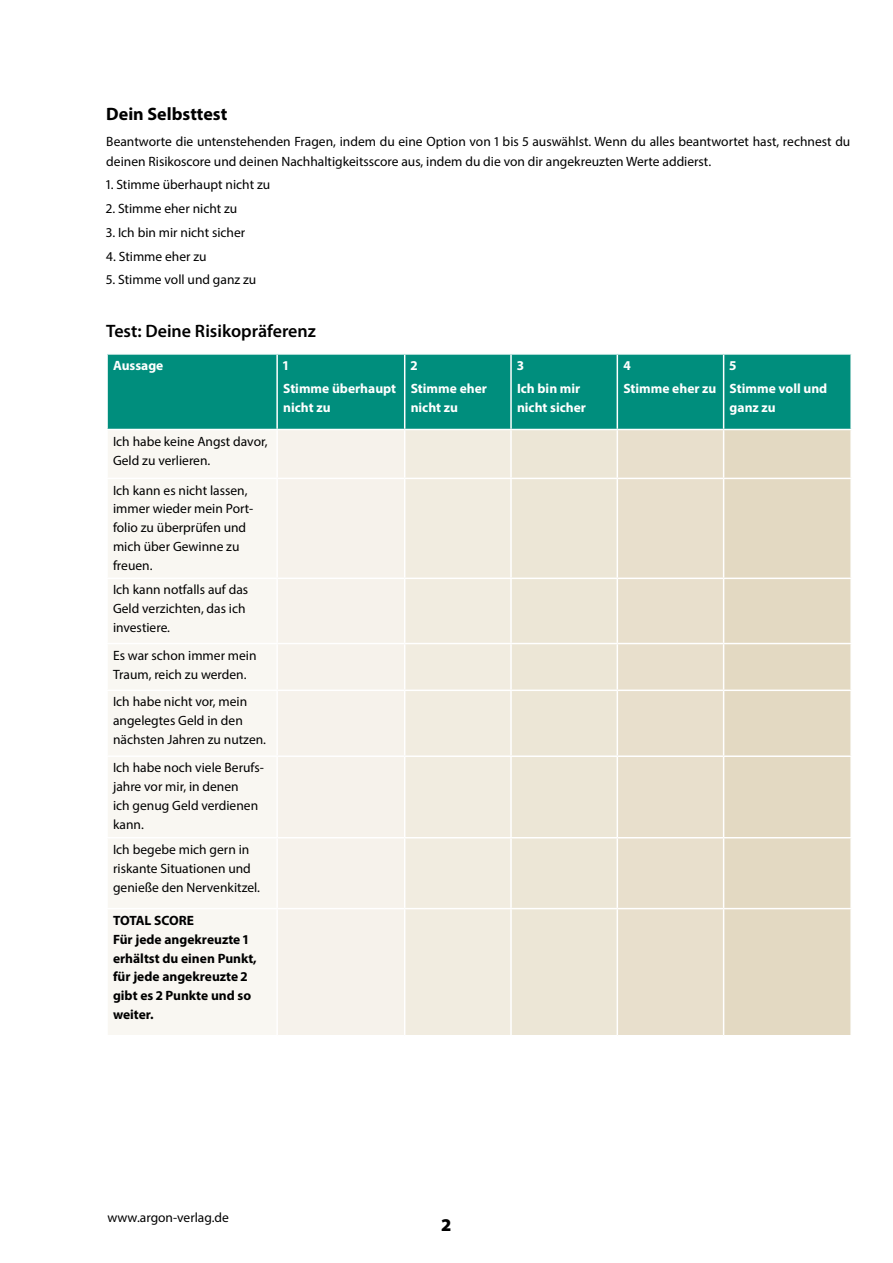
<style>
.page{position:relative;width:893px;height:1263px;background:#fff}
.page>*{position:absolute;margin:0;border:0;box-sizing:border-box;transform-origin:0 0}
.Tabellentext{font:600 18px "Myriad Pro";color:#000}
.Tabellentext-2{font:700 18px "Myriad Pro";color:#000}
.t1{font:900 18px "Myriad Pro";color:#000}
.Tabellentext-3{font:13.5px/18.9px "Myriad Pro";color:#000}
.Bibliographie{font:13.5px/19.5px "Myriad Pro";color:#000}
.Tabellentext-4{font:700 13.5px/18.9px "Myriad Pro";color:#fff}
.Tabellentext-5{font:700 13.5px/18.9px "Myriad Pro";color:#000}
</style>
<div class="page">
<div style="left:108px;top:355px;width:742px;height:74px;background:#008e7d"></div>
<div style="left:108px;top:431px;width:168px;height:604px;background:#f9f7f2"></div>
<div style="left:278px;top:430px;width:126px;height:605px;background:#f6f2eb"></div>
<svg style="left:405px;top:430px;width:105px;height:605px;background:#f1ede2"></svg>
<div style="left:512px;top:430px;width:105px;height:605px;background:#ece6d6"></div>
<div style="left:618px;top:430px;width:105px;height:605px;background:#e8dfcc"></div>
<svg style="left:724px;top:430px;width:126px;height:605px;background:#e4dbc5"></svg>
<hr style="left:106px;top:478px;width:171px;height:1px;background:#fff">
<hr style="left:277px;top:478px;width:128px;height:1px;background:#fff">
<hr style="left:405px;top:478px;width:106px;height:1px;background:#fff">
<hr style="left:511px;top:478px;width:106px;height:1px;background:#fff">
<hr style="left:617px;top:478px;width:107px;height:1px;background:#fff">
<hr style="left:724px;top:478px;width:128px;height:1px;background:#fff">
<hr style="left:106px;top:578px;width:171px;height:1px;background:#fff">
<hr style="left:277px;top:578px;width:128px;height:1px;background:#fff">
<hr style="left:405px;top:578px;width:106px;height:1px;background:#fff">
<hr style="left:511px;top:578px;width:106px;height:1px;background:#fff">
<hr style="left:617px;top:578px;width:107px;height:1px;background:#fff">
<hr style="left:724px;top:578px;width:128px;height:1px;background:#fff">
<hr style="left:106px;top:643px;width:171px;height:1px;background:#fff">
<hr style="left:277px;top:643px;width:128px;height:1px;background:#fff">
<hr style="left:405px;top:643px;width:106px;height:1px;background:#fff">
<hr style="left:511px;top:643px;width:106px;height:1px;background:#fff">
<hr style="left:617px;top:643px;width:107px;height:1px;background:#fff">
<hr style="left:724px;top:643px;width:128px;height:1px;background:#fff">
<hr style="left:106px;top:689px;width:171px;height:2px;background:#fff">
<hr style="left:277px;top:689px;width:128px;height:2px;background:#fff">
<hr style="left:405px;top:689px;width:106px;height:2px;background:#fff">
<hr style="left:511px;top:689px;width:106px;height:2px;background:#fff">
<hr style="left:617px;top:689px;width:107px;height:2px;background:#fff">
<hr style="left:724px;top:689px;width:128px;height:2px;background:#fff">
<hr style="left:106px;top:755px;width:171px;height:2px;background:#fff">
<hr style="left:277px;top:755px;width:128px;height:2px;background:#fff">
<hr style="left:405px;top:755px;width:106px;height:2px;background:#fff">
<hr style="left:511px;top:755px;width:106px;height:2px;background:#fff">
<hr style="left:617px;top:755px;width:107px;height:2px;background:#fff">
<hr style="left:724px;top:755px;width:128px;height:2px;background:#fff">
<hr style="left:106px;top:837px;width:171px;height:1px;background:#fff">
<hr style="left:277px;top:837px;width:128px;height:1px;background:#fff">
<hr style="left:405px;top:837px;width:106px;height:1px;background:#fff">
<hr style="left:511px;top:837px;width:106px;height:1px;background:#fff">
<hr style="left:617px;top:837px;width:107px;height:1px;background:#fff">
<hr style="left:724px;top:837px;width:128px;height:1px;background:#fff">
<hr style="left:106px;top:908px;width:171px;height:1px;background:#fff">
<hr style="left:277px;top:908px;width:128px;height:1px;background:#fff">
<hr style="left:405px;top:908px;width:106px;height:1px;background:#fff">
<hr style="left:511px;top:908px;width:106px;height:1px;background:#fff">
<hr style="left:617px;top:908px;width:107px;height:1px;background:#fff">
<hr style="left:724px;top:908px;width:128px;height:1px;background:#fff">
<hr style="left:276px;top:355px;width:2px;height:74px;background:#fff">
<hr style="left:404px;top:355px;width:1px;height:74px;background:#fff">
<hr style="left:510px;top:355px;width:2px;height:74px;background:#fff">
<hr style="left:617px;top:355px;width:1px;height:74px;background:#fff">
<hr style="left:723px;top:355px;width:1px;height:74px;background:#fff">
<p class="Tabellentext-2" style="left:106px;top:102px;width:123px">Dein Selbsttest</p>
<p class="Bibliographie" style="left:106px;top:132px;width:746px">Beantworte die untenstehenden Fragen, indem du eine Option von 1 bis 5 auswählst. Wenn du alles beantwortet hast, rechnest du deinen Risikoscore und deinen Nachhaltigkeitsscore aus, indem du die von dir angekreuzten Werte addierst.</p>
<p class="Bibliographie" style="left:106px;top:175px;width:165px">1. Stimme überhaupt nicht zu</p>
<p class="Bibliographie" style="left:106px;top:199px;width:133px">2. Stimme eher nicht zu</p>
<p class="Bibliographie" style="left:106px;top:222px;width:140px">3. Ich bin mir nicht sicher</p>
<p class="Bibliographie" style="left:106px;top:246px;width:102px">4. Stimme eher zu</p>
<p class="Bibliographie" style="left:106px;top:270px;width:152px">5. Stimme voll und ganz zu</p>
<p class="Tabellentext" style="left:106px;top:321px;width:211px">Test: Deine Risikopräferenz</p>
<p class="Tabellentext-4" style="left:113px;top:356px;width:52px">Aussage</p>
<p class="Tabellentext-4" style="left:283px;top:356px;width:7px">1</p>
<p class="Tabellentext-4" style="left:283px;top:379px;width:115px">Stimme überhaupt nicht zu</p>
<p class="Tabellentext-3" style="left:113px;top:431px;width:156px">Ich habe keine Angst davor,<br>Geld zu verlieren.</p>
<p class="Tabellentext-3" style="left:113px;top:480px;width:141px">Ich kann es nicht lassen, immer wieder mein Port&shy;folio zu überprüfen und mich über Gewinne zu freuen.</p>
<p class="Tabellentext-3" style="left:113px;top:580px;width:137px">Ich kann notfalls auf das<br>Geld verzichten, das ich investiere.</p>
<p class="Tabellentext-3" style="left:113px;top:645px;width:145px">Es war schon immer mein<br>Traum, reich zu werden.</p>
<p class="Tabellentext-3" style="left:113px;top:692px;width:154px">Ich habe nicht vor, mein angelegtes Geld in den nächsten Jahren zu nutzen.</p>
<p class="Tabellentext-3" style="left:113px;top:758px;width:152px">Ich habe noch viele Berufs&shy;jahre vor mir, in denen<br>ich genug Geld verdienen kann.</p>
<p class="Tabellentext-3" style="left:113px;top:840px;width:148px">Ich begebe mich gern in riskante Situationen und genieße den Nervenkitzel.</p>
<p class="Tabellentext-5" style="left:113px;top:910px;width:83px">TOTAL SCORE</p>
<p class="Tabellentext-5" style="left:113px;top:929px;width:145px">Für jede angekreuzte 1 erhältst du einen Punkt, für jede angekreuzte 2 gibt es 2 Punkte und so weiter.</p>
<p class="Tabellentext-4" style="left:411px;top:356px;width:8px">2</p>
<p class="Tabellentext-4" style="left:411px;top:379px;width:78px">Stimme eher nicht zu</p>
<p class="Tabellentext-4" style="left:517px;top:356px;width:8px">3</p>
<p class="Tabellentext-4" style="left:517px;top:379px;width:71px">Ich bin mir nicht sicher</p>
<p class="Tabellentext-4" style="left:623px;top:356px;width:9px">4</p>
<p class="Tabellentext-4" style="left:623px;top:379px;width:95px">Stimme eher zu</p>
<p class="Tabellentext-4" style="left:730px;top:356px;width:8px">5</p>
<p class="Tabellentext-4" style="left:730px;top:379px;width:99px">Stimme voll und ganz zu</p>
<p class="Bibliographie" style="left:107px;top:1207px;width:123px">www.argon-verlag.de</p>
<h1 class="t1" style="left:442px;top:1215px;width:11px">2</h1>
</div>
